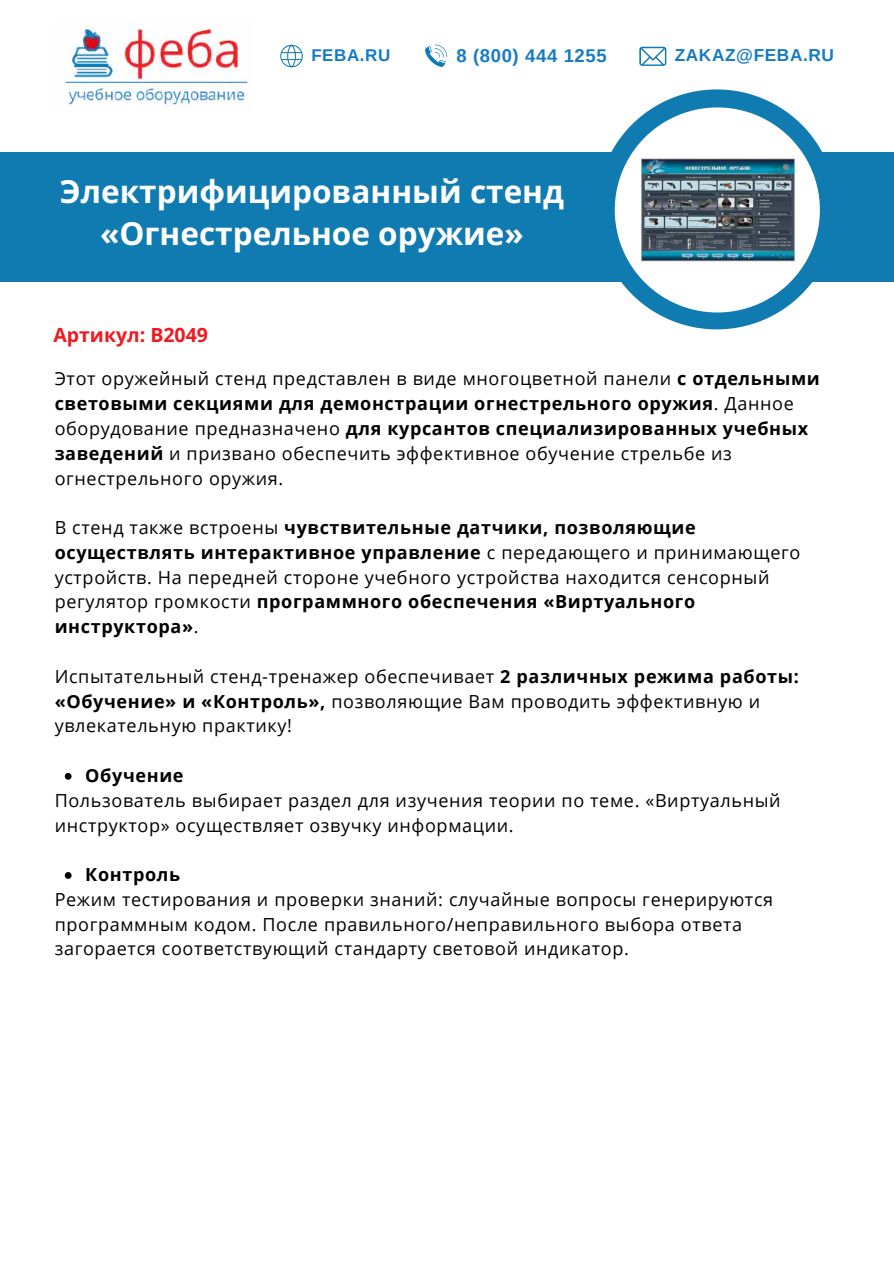
<style>
.page{position:relative;width:894px;height:1264px;background:#fff}
.page>*{position:absolute;margin:0;border:0;box-sizing:border-box;transform-origin:0 0}
.t1{font:700 31.5px/41.7px "Open Sans";color:#fff;text-align:center}
.t2{font:700 19.5px "Open Sans";color:#ef191f}
.t3{font:700 18.45px "Arimo";letter-spacing:.035em;color:#157bc2}
.t4{font:18px/24.8px "Open Sans";letter-spacing:.035em;color:#000}
.t5{font:700 18px "Open Sans";letter-spacing:.035em;color:#000}
.t6{font:700 17.25px "Arimo";letter-spacing:.035em;color:#157bc2}
.t7{font:700 16.95px "Arimo";letter-spacing:.035em;color:#157bc2}
.s1{font-weight:700}
</style>
<div class="page">
<img style="left:62px;top:28px;width:187px;height:79px">
<svg style="left:639px;top:47px;width:27px;height:19px"></svg>
<svg style="left:425px;top:45px;width:22px;height:22px"></svg>
<svg style="left:280px;top:45px;width:23px;height:22px"></svg>
<div style="left:0;top:152px;width:893px;height:130px;background:#107bb1"></div>
<svg style="left:611px;top:89px;width:211px;height:240px"></svg>
<svg style="left:614px;top:107px;width:205px;height:205px"></svg>
<svg style="left:65px;top:773px;width:7px;height:6px"></svg>
<svg style="left:65px;top:872px;width:7px;height:6px"></svg>
<img style="left:637px;top:150px;width:161px;height:120px">
<p class="t7" style="left:311px;top:44px;width:81px">FEBA.RU</p>
<p class="t3" style="left:456px;top:43px;width:152px">8 (800) 444 1255</p>
<p class="t6" style="left:674px;top:43px;width:161px">ZAKAZ@FEBA.RU</p>
<h1 class="t1" style="left:60px;top:170px;width:505px">Электрифицированный стенд «Огнестрельное оружие»</h1>
<p class="t2" style="left:53px;top:321px;width:156px">Артикул: В2049</p>
<p class="t4" style="left:55px;top:366px;width:766px">Этот оружейный стенд представлен в виде многоцветной панели <span class="s1">с отдельными световыми секциями для демонстрации огнестрельного оружия</span>. Данное оборудование предназначено <span class="s1">для курсантов специализированных учебных заведений</span> и призвано обеспечить эффективное обучение стрельбе из огнестрельного оружия.</p>
<p class="t4" style="left:55px;top:515px;width:747px">В стенд также встроены <span class="s1">чувствительные датчики, позволяющие осуществлять интерактивное управление</span> с передающего и принимающего устройств. На передней стороне учебного устройства находится сенсорный регулятор громкости <span class="s1">программного обеспечения «Виртуального инструктора»</span>.</p>
<p class="t4" style="left:55px;top:663px;width:745px">Испытательный стенд-тренажер обеспечивает <span class="s1">2 различных режима работы: «Обучение» и «Контроль»,</span> позволяющие Вам проводить эффективную и увлекательную практику!</p>
<p class="t5" style="left:85px;top:762px;width:100px">Обучение</p>
<p class="t4" style="left:55px;top:787px;width:727px">Пользователь выбирает раздел для изучения теории по теме. «Виртуальный инструктор» осуществляет озвучку информации.</p>
<p class="t5" style="left:85px;top:861px;width:96px">Контроль</p>
<p class="t4" style="left:55px;top:886px;width:719px">Режим тестирования и проверки знаний: случайные вопросы генерируются программным кодом. После правильного/неправильного выбора ответа загорается соответствующий стандарту световой индикатор.</p>
</div>
